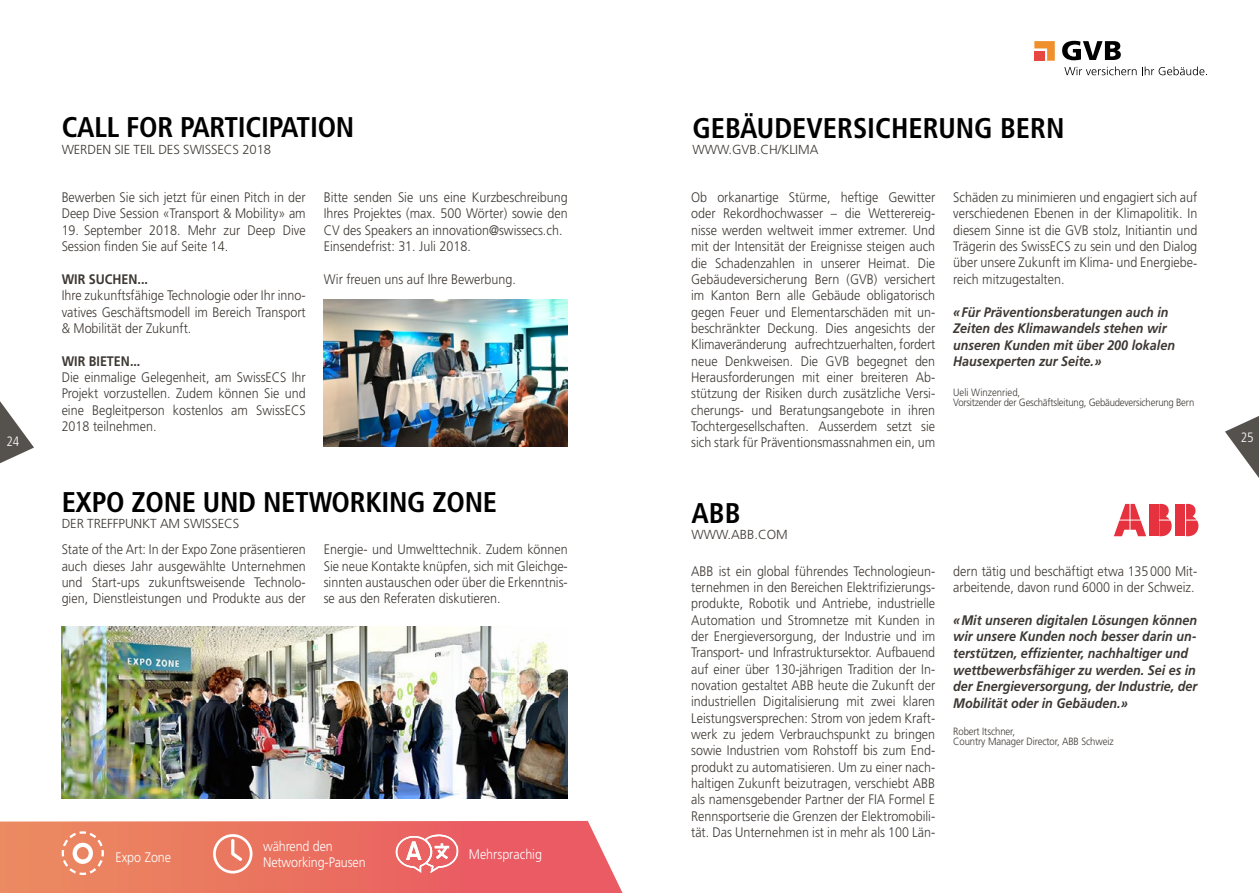
<style>
.page{position:relative;width:1259px;height:893px;background:#fff}
.page>*{position:absolute;margin:0;border:0;box-sizing:border-box;transform-origin:0 0}
.t1{font:700 condensed 28.5px "Frutiger LT Std";letter-spacing:-.01em;color:#000}
.t2{font:300 13.8px/16.4px "Frutiger LT Std";color:#3d3833;text-align:justify;scale:.91 1}
.t3{font:italic 700 13.8px/16.5px "Frutiger LT Std";color:#3d3833;scale:.91 1}
.t4{font:300 13.8px/16.5px "Frutiger LT Std";letter-spacing:-.01em;color:#fff;scale:.91 1}
.t5{font:700 13.8px "Frutiger LT Std";color:#3d3833;scale:.91 1}
.t6{font:300 condensed 13.5px "Frutiger LT Std";color:#fff}
.t7{font:300 13.05px "Frutiger LT Std";letter-spacing:-.01em;color:#3d3833}
.t8{font:300 10.5px/10.5px "Frutiger LT Std";letter-spacing:-.015em;color:#3d3833;scale:.91 1}
</style>
<div class="page">
<svg style="left:0;top:821px;width:623px;height:72px;background:#eb7466"></svg>
<svg style="left:395px;top:834px;width:63px;height:39px"></svg>
<svg style="left:60px;top:830px;width:45px;height:46px;background:#ee9c7f"></svg>
<div style="left:1175px;top:504px;width:10px;height:16px;background:#e6323e"></div>
<div style="left:1175px;top:521px;width:10px;height:15px;background:#e6323e"></div>
<svg style="left:1186px;top:504px;width:12px;height:32px"></svg>
<svg style="left:1114px;top:504px;width:32px;height:32px"></svg>
<div style="left:1148px;top:504px;width:10px;height:16px;background:#e6323e"></div>
<div style="left:1148px;top:521px;width:10px;height:15px;background:#e6323e"></div>
<svg style="left:1159px;top:504px;width:12px;height:32px"></svg>
<svg style="left:1062px;top:41px;width:58px;height:19px"></svg>
<svg style="left:1064px;top:67px;width:72px;height:8px"></svg>
<svg style="left:1142px;top:67px;width:65px;height:8px"></svg>
<svg style="left:1034px;top:41px;width:20px;height:20px"></svg>
<img style="left:324px;top:300px;width:244px;height:146px">
<img style="left:62px;top:626px;width:506px;height:172px">
<svg style="left:213px;top:834px;width:39px;height:39px"></svg>
<svg style="left:0;top:401px;width:34px;height:63px"></svg>
<svg style="left:1225px;top:416px;width:34px;height:62px"></svg>
<h1 class="t1" style="left:62px;top:110px;width:15px">CALL</h1>
<h1 class="t1" style="left:126px;top:110px;width:210px">FOR PARTICIPATION</h1>
<p class="t7" style="left:62px;top:142px;width:9px">werde</p>
<p class="t7" style="left:102px;top:142px;width:38px">n sie teil</p>
<p class="t7" style="left:158px;top:142px;width:8px">des</p>
<p class="t7" style="left:183px;top:142px;width:15px">Swiss</p>
<p class="t7" style="left:217px;top:142px;width:55px">ECS 2018</p>
<h1 class="t1" style="left:692px;top:111px;width:248px">GEBÄUDEVERSICHERUNG</h1>
<h1 class="t1" style="left:1000px;top:111px;width:47px">BERN</h1>
<p class="t7" style="left:692px;top:142px;width:14px">www</p>
<p class="t7" style="left:728px;top:142px;width:13px">.gvb</p>
<p class="t7" style="left:757px;top:142px;width:33px">.ch/klima</p>
<p class="t2" style="left:691px;top:189px;width:270px">Ob orkanartige Stürme, heftige Gewitter oder Rekordhochwasser – die Wetterereig&shy;nisse werden weltweit immer extremer. Und mit der Intensität der Ereignisse steigen auch die Schadenzahlen in unserer Heimat. Die Gebäudeversicherung Bern (GVB) versichert im Kanton Bern alle Gebäude obligatorisch gegen Feuer und Elementarschäden mit un&shy;beschränkter Deckung. Dies angesichts der Klimaveränderung aufrechtzuerhalten, fordert neue Denkweisen. Die GVB begegnet den Herausforderungen mit einer breiteren Ab&shy;stützung der Risiken durch zusätzliche Versi&shy;cherungs- und Beratungsangebote in ihren Tochtergesellschaften. Ausserdem setzt sie sich stark für Präventionsmassnahmen ein, um</p>
<p class="t2" style="left:953px;top:189px;width:270px">Schäden zu minimieren und engagiert sich auf verschiedenen Ebenen in der Klimapolitik. In diesem Sinne ist die GVB stolz, Initiantin und Trägerin des SwissECS zu sein und den Dialog über unsere Zukunft im Klima- und Energiebe&shy;reich mitzugestalten.</p>
<p class="t2" style="left:62px;top:189px;width:270px">Bewerben Sie sich jetzt für einen Pitch in der<br>Deep Dive Session «Transport &amp; Mobility» am</p>
<p class="t2" style="left:62px;top:222px;width:270px">19. September 2018. Mehr zur Deep Dive<br>Session finden Sie auf Seite 14.</p>
<p class="t5" style="left:62px;top:271px;width:96px">WIR SUCHEN...</p>
<p class="t2" style="left:62px;top:287px;width:270px">Ihre zukunftsfähige Technologie oder Ihr inno&shy;vatives Geschäftsmodell im Bereich Transport &amp; Mobilität der Zukunft.</p>
<p class="t5" style="left:62px;top:353px;width:88px">WIR BIETEN...</p>
<p class="t2" style="left:62px;top:369px;width:270px">Die einmalige Gelegenheit, am SwissECS Ihr Projekt vorzustellen. Zudem können Sie und eine Begleitperson kostenlos am SwissECS 2018 teilnehmen.</p>
<p class="t2" style="left:324px;top:189px;width:270px;text-align:left">Bitte senden Sie uns eine Kurzbeschreibung Ihres Projektes (max. 500 Wörter) sowie den CV des Speakers an innovation@swissecs.ch.<br>Einsendefrist: 31. Juli 2018.</p>
<p class="t2" style="left:324px;top:271px;width:213px">Wir freuen uns auf Ihre Bewerbung.</p>
<p class="t3" style="left:953px;top:304px;width:245px">«Für Präventionsberatungen auch in Zeiten des Klimawandels stehen wir unseren Kunden mit über 200 lokalen Hausexperten zur Seite.»</p>
<p class="t8" style="left:953px;top:387px;width:266px">Ueli Winzenried,<br>Vorsitzender der Geschäftsleitung, Gebäudeversicherung Bern</p>
<p class="t6" style="left:6px;top:434px;width:14px">24</p>
<p class="t6" style="left:1240px;top:430px;width:14px">25</p>
<h1 class="t1" style="left:62px;top:485px;width:267px">EXPO ZONE UND NETWORK</h1>
<h1 class="t1" style="left:381px;top:485px;width:117px">ING ZONE</h1>
<p class="t7" style="left:62px;top:516px;width:8px">der</p>
<p class="t7" style="left:87px;top:516px;width:14px">Treffpu</p>
<p class="t7" style="left:134px;top:516px;width:107px">nkt am SWISSECS</p>
<p class="t2" style="left:62px;top:541px;width:270px">State of the Art: In der Expo Zone präsentieren auch dieses Jahr ausgewählte Unternehmen und Start-ups zukunftsweisende Technolo&shy;gien, Dienstleistungen und Produkte aus der</p>
<p class="t2" style="left:324px;top:541px;width:270px">Energie- und Umwelttechnik. Zudem können Sie neue Kontakte knüpfen, sich mit Gleichge&shy;sinnten austauschen oder über die Erkenntnis&shy;se aus den Referaten diskutieren.</p>
<p class="t4" style="left:263px;top:838px;width:114px">während den<br>Networking-Pausen</p>
<p class="t4" style="left:115px;top:849px;width:63px">Expo Zone</p>
<p class="t4" style="left:469px;top:846px;width:82px">Mehrsprachig</p>
<h1 class="t1" style="left:691px;top:496px;width:33px">ABB</h1>
<p class="t7" style="left:691px;top:527px;width:14px">www</p>
<p class="t7" style="left:727px;top:527px;width:60px">.abb.com</p>
<p class="t2" style="left:691px;top:563px;width:270px">ABB ist ein global führendes Technologieun&shy;ternehmen in den Bereichen Elektrifizierungs&shy;produkte, Robotik und Antriebe, industrielle Automation und Stromnetze mit Kunden in der Energieversorgung, der Industrie und im Transport- und Infrastruktursektor. Aufbauend auf einer über 130-jährigen Tradition der In&shy;novation gestaltet ABB heute die Zukunft der industriellen Digitalisierung mit zwei klaren Leistungsversprechen: Strom von jedem Kraft&shy;werk zu jedem Verbrauchspunkt zu bringen sowie Industrien vom Rohstoff bis zum End&shy;produkt zu automatisieren. Um zu einer nach&shy;haltigen Zukunft beizutragen, verschiebt ABB als namensgebender Partner der FIA Formel E Rennsportserie die Grenzen der Elektromobili&shy;tät. Das Unternehmen ist in mehr als 100 Län-</p>
<p class="t2" style="left:953px;top:563px;width:270px">dern tätig und beschäftigt etwa 135 000 Mit&shy;arbeitende, davon rund 6000 in der Schweiz.</p>
<p class="t3" style="left:953px;top:612px;width:270px">«Mit unseren digitalen Lösungen können wir unsere Kunden noch besser darin un&shy;terstützen, effizienter, nachhaltiger und wettbewerbsfähiger zu werden. Sei es in der Energieversorgung, der Industrie, der Mobilität oder in Gebäuden.»</p>
<p class="t8" style="left:953px;top:726px;width:178px">Robert Itschner,<br>Country Manager Director, ABB Schweiz</p>
</div>
